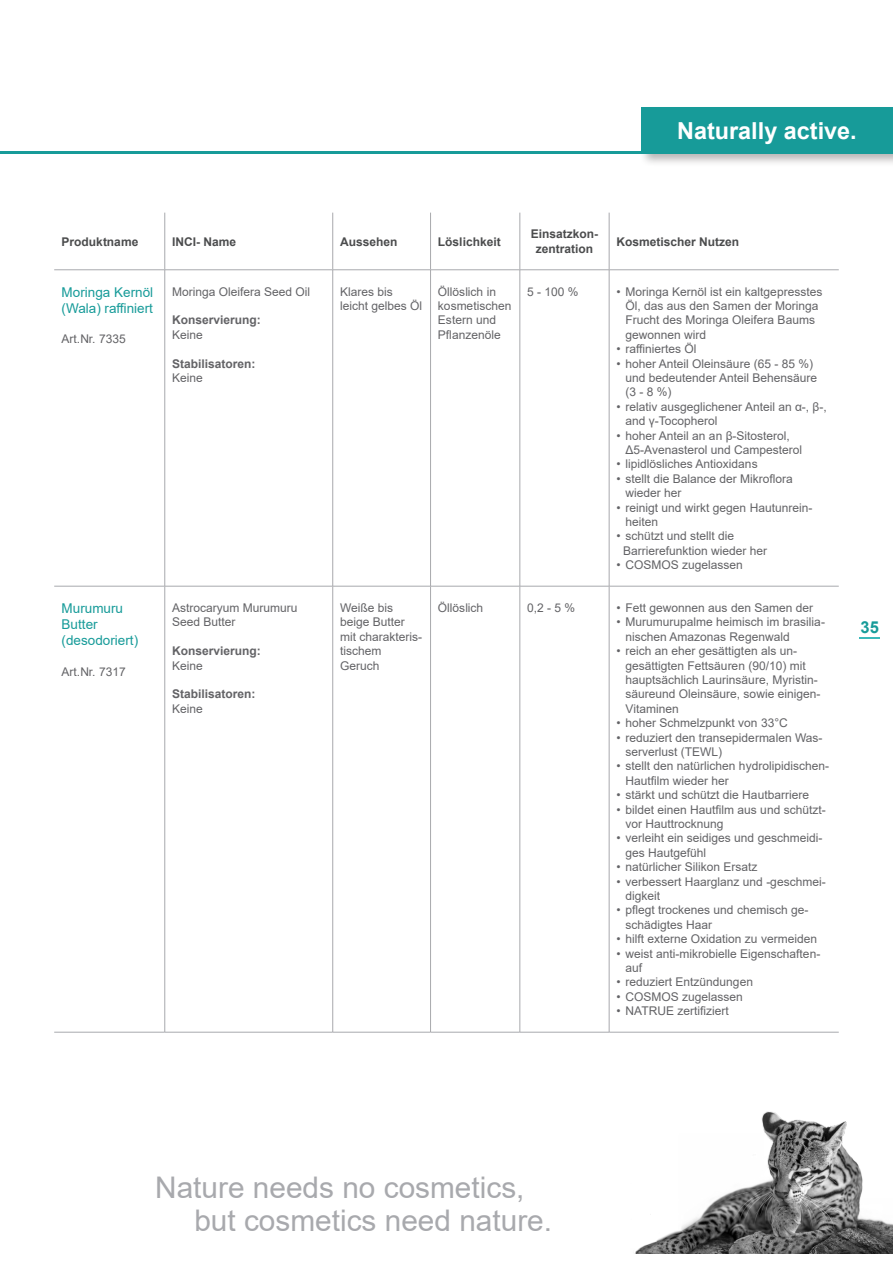
<style>
.page{position:relative;width:893px;height:1263px;background:#fff}
.page>*{position:absolute;margin:0;border:0;box-sizing:border-box;transform-origin:0 0}
.t1{font:29.85px/33px "Arial";color:#a8a9ad}
.t2{font:700 23.4px "Arial";color:#fff}
.t3{font:700 16.5px "Arial";color:#179b99}
.t4{font:13.5px/16.2px "Arial";color:#179b99}
.t5{font:12px/14.4px "Arial";color:#636366}
.t6{font:700 12px/14.4px "Arial";color:#4b4c4d;text-align:center}
.t7{font:700 12px "Arial";color:#636366}
</style>
<div class="page">
<div style="left:639px;top:105px;width:254px;height:62px;background:#231f20;opacity:.34"></div>
<div style="left:641px;top:107px;width:252px;height:46px;background:#179b99"></div>
<hr style="left:0;top:151px;width:893px;height:3px;background:#179b99">
<svg style="left:859px;top:637px;width:21px;height:1px"></svg>
<hr style="left:332px;top:213px;width:1px;height:57px;background:#a8a9ad">
<hr style="left:430px;top:213px;width:1px;height:57px;background:#a8a9ad">
<hr style="left:520px;top:213px;width:1px;height:57px;background:#a8a9ad">
<hr style="left:609px;top:213px;width:1px;height:57px;background:#a8a9ad">
<hr style="left:332px;top:270px;width:1px;height:316px;background:#a8a9ad">
<hr style="left:430px;top:270px;width:1px;height:316px;background:#a8a9ad">
<hr style="left:520px;top:270px;width:1px;height:316px;background:#a8a9ad">
<hr style="left:609px;top:270px;width:1px;height:316px;background:#a8a9ad">
<hr style="left:332px;top:586px;width:1px;height:446px;background:#a8a9ad">
<hr style="left:430px;top:586px;width:1px;height:446px;background:#a8a9ad">
<hr style="left:520px;top:586px;width:1px;height:446px;background:#a8a9ad">
<hr style="left:609px;top:586px;width:1px;height:446px;background:#a8a9ad">
<hr style="left:54px;top:269px;width:111px;height:1px;background:#a8a9ad">
<hr style="left:165px;top:269px;width:168px;height:1px;background:#a8a9ad">
<hr style="left:333px;top:269px;width:98px;height:1px;background:#a8a9ad">
<hr style="left:431px;top:269px;width:89px;height:1px;background:#a8a9ad">
<hr style="left:520px;top:269px;width:89px;height:1px;background:#a8a9ad">
<hr style="left:609px;top:269px;width:230px;height:1px;background:#a8a9ad">
<hr style="left:54px;top:586px;width:111px;height:1px;background:#a8a9ad">
<hr style="left:165px;top:586px;width:168px;height:1px;background:#a8a9ad">
<hr style="left:333px;top:586px;width:98px;height:1px;background:#a8a9ad">
<hr style="left:431px;top:586px;width:89px;height:1px;background:#a8a9ad">
<hr style="left:520px;top:586px;width:89px;height:1px;background:#a8a9ad">
<hr style="left:609px;top:586px;width:230px;height:1px;background:#a8a9ad">
<hr style="left:54px;top:1032px;width:111px;height:1px;background:#a8a9ad">
<hr style="left:165px;top:1032px;width:168px;height:1px;background:#a8a9ad">
<hr style="left:333px;top:1032px;width:98px;height:1px;background:#a8a9ad">
<hr style="left:431px;top:1032px;width:89px;height:1px;background:#a8a9ad">
<hr style="left:520px;top:1032px;width:89px;height:1px;background:#a8a9ad">
<hr style="left:609px;top:1032px;width:230px;height:1px;background:#a8a9ad">
<hr style="left:165px;top:213px;width:1px;height:57px;background:#a8a9ad">
<hr style="left:165px;top:270px;width:1px;height:316px;background:#a8a9ad">
<hr style="left:165px;top:586px;width:1px;height:446px;background:#a8a9ad">
<img style="left:635px;top:1112px;width:258px;height:141px">
<h2 class="t2" style="left:677px;top:114px;width:181px">Naturally active.</h2>
<p class="t6" style="left:62px;top:234px;width:78px">Produktname</p>
<p class="t6" style="left:172px;top:234px;width:66px">INCI- Name</p>
<p class="t6" style="left:340px;top:234px;width:59px">Aussehen</p>
<p class="t6" style="left:438px;top:234px;width:64px">Löslichkeit</p>
<p class="t6" style="left:531px;top:227px;width:69px">Einsatzkon&shy;zentration</p>
<p class="t6" style="left:617px;top:234px;width:124px">Kosmetischer Nutzen</p>
<p class="t4" style="left:62px;top:284px;width:93px">Moringa Kernöl (Wala) raffiniert</p>
<p class="t5" style="left:62px;top:332px;width:66px">Art.Nr. 7335</p>
<p class="t5" style="left:340px;top:284px;width:84px">Klares bis leicht gelbes Öl</p>
<p class="t5" style="left:438px;top:284px;width:75px">Öllöslich in kosmetischen<br>Estern und<br>Pflanzenöle</p>
<p class="t5" style="left:527px;top:284px;width:53px">5 - 100 %</p>
<p class="t5" style="left:626px;top:284px;width:198px;text-indent:-9px">• Moringa Kernöl ist ein kaltgepresstes<br>Öl, das aus den Samen der Moringa<br>Frucht des Moringa Oleifera Baums gewonnen wird</p>
<p class="t5" style="left:617px;top:342px;width:82px">• raffiniertes Öl</p>
<p class="t5" style="left:626px;top:356px;width:193px;text-indent:-9px">• hoher Anteil Oleinsäure (65 - 85 %) und bedeutender Anteil Behensäure (3 - 8 %)</p>
<p class="t5" style="left:626px;top:399px;width:203px;text-indent:-9px">• relativ ausgeglichener Anteil an α-, β-, and γ-Tocopherol</p>
<p class="t5" style="left:626px;top:428px;width:178px;text-indent:-9px">• hoher Anteil an an β-Sitosterol,<br>Δ5-Avenasterol und Campesterol</p>
<p class="t5" style="left:617px;top:457px;width:143px">• lipidlösliches Antioxidans</p>
<p class="t5" style="left:626px;top:471px;width:169px;text-indent:-9px">• stellt die Balance der Mikroflora wieder her</p>
<p class="t5" style="left:626px;top:500px;width:188px;text-indent:-9px">• reinigt und wirkt gegen Hautunrein&shy;heiten</p>
<p class="t5" style="left:617px;top:529px;width:119px">• schützt und stellt die</p>
<p class="t5" style="left:623px;top:543px;width:146px">Barrierefunktion wieder her</p>
<p class="t5" style="left:617px;top:558px;width:128px">• COSMOS zugelassen</p>
<p class="t5" style="left:172px;top:284px;width:140px">Moringa Oleifera Seed Oil</p>
<p class="t7" style="left:172px;top:312px;width:90px">Konservierung:</p>
<p class="t5" style="left:172px;top:327px;width:32px">Keine</p>
<p class="t7" style="left:172px;top:355px;width:85px">Stabilisatoren:</p>
<p class="t5" style="left:172px;top:370px;width:32px">Keine</p>
<p class="t4" style="left:62px;top:600px;width:63px">Murumuru</p>
<p class="t4" style="left:62px;top:616px;width:38px">Butter</p>
<p class="t4" style="left:62px;top:632px;width:78px">(desodoriert)</p>
<p class="t5" style="left:62px;top:664px;width:66px">Art.Nr. 7317</p>
<p class="t5" style="left:172px;top:600px;width:127px">Astrocaryum Murumuru</p>
<p class="t5" style="left:172px;top:615px;width:65px">Seed Butter</p>
<p class="t7" style="left:172px;top:642px;width:90px">Konservierung:</p>
<p class="t5" style="left:172px;top:658px;width:32px">Keine</p>
<p class="t7" style="left:172px;top:686px;width:85px">Stabilisatoren:</p>
<p class="t5" style="left:172px;top:701px;width:32px">Keine</p>
<p class="t5" style="left:340px;top:600px;width:55px">Weiße bis</p>
<p class="t5" style="left:340px;top:615px;width:66px">beige Butter</p>
<p class="t5" style="left:340px;top:629px;width:84px">mit charakteris&shy;tischem</p>
<p class="t5" style="left:340px;top:658px;width:41px">Geruch</p>
<p class="t5" style="left:438px;top:600px;width:47px">Öllöslich</p>
<p class="t5" style="left:527px;top:600px;width:50px">0,2 - 5 %</p>
<p class="t5" style="left:617px;top:600px;width:198px">• Fett gewonnen aus den Samen der</p>
<p class="t5" style="left:626px;top:615px;width:201px;text-indent:-9px">• Murumurupalme heimisch im brasilia&shy;nischen Amazonas Regenwald</p>
<p class="t5" style="left:626px;top:644px;width:196px;text-indent:-9px">• reich an eher gesättigten als un&shy;gesättigten Fettsäuren (90/10) mit hauptsächlich Laurinsäure, Myristin&shy;säureund Oleinsäure, sowie einigen-<br>Vitaminen</p>
<p class="t5" style="left:617px;top:716px;width:173px">• hoher Schmelzpunkt von 33°C</p>
<p class="t5" style="left:626px;top:730px;width:198px;text-indent:-9px">• reduziert den transepidermalen Was&shy;serverlust (TEWL)</p>
<p class="t5" style="left:626px;top:759px;width:205px;text-indent:-9px">• stellt den natürlichen hydrolipidischen-<br>Hautfilm wieder her</p>
<p class="t5" style="left:617px;top:788px;width:194px">• stärkt und schützt die Hautbarriere</p>
<p class="t5" style="left:626px;top:802px;width:202px;text-indent:-9px">• bildet einen Hautfilm aus und schützt&shy;vor Hauttrocknung</p>
<p class="t5" style="left:626px;top:831px;width:198px;text-indent:-9px">• verleiht ein seidiges und geschmeidi&shy;ges Hautgefühl</p>
<p class="t5" style="left:617px;top:860px;width:143px">• natürlicher Silikon Ersatz</p>
<p class="t5" style="left:626px;top:874px;width:202px;text-indent:-9px">• verbessert Haarglanz und -geschmei&shy;digkeit</p>
<p class="t5" style="left:626px;top:903px;width:184px;text-indent:-9px">• pflegt trockenes und chemisch ge&shy;schädigtes Haar</p>
<p class="t5" style="left:617px;top:932px;width:202px">• hilft externe Oxidation zu vermeiden</p>
<p class="t5" style="left:626px;top:946px;width:196px;text-indent:-9px">• weist anti-mikrobielle Eigenschaften&shy;auf</p>
<p class="t5" style="left:617px;top:975px;width:138px">• reduziert Entzündungen</p>
<p class="t5" style="left:617px;top:989px;width:128px">• COSMOS zugelassen</p>
<p class="t5" style="left:617px;top:1004px;width:114px">• NATRUE zertifiziert</p>
<h3 class="t3" style="left:861px;top:616px;width:20px">35</h3>
<h1 class="t1" style="left:194px;top:1170px;width:359px;text-indent:-39px">Nature needs no cosmetics, but cosmetics need nature.</h1>
</div>
